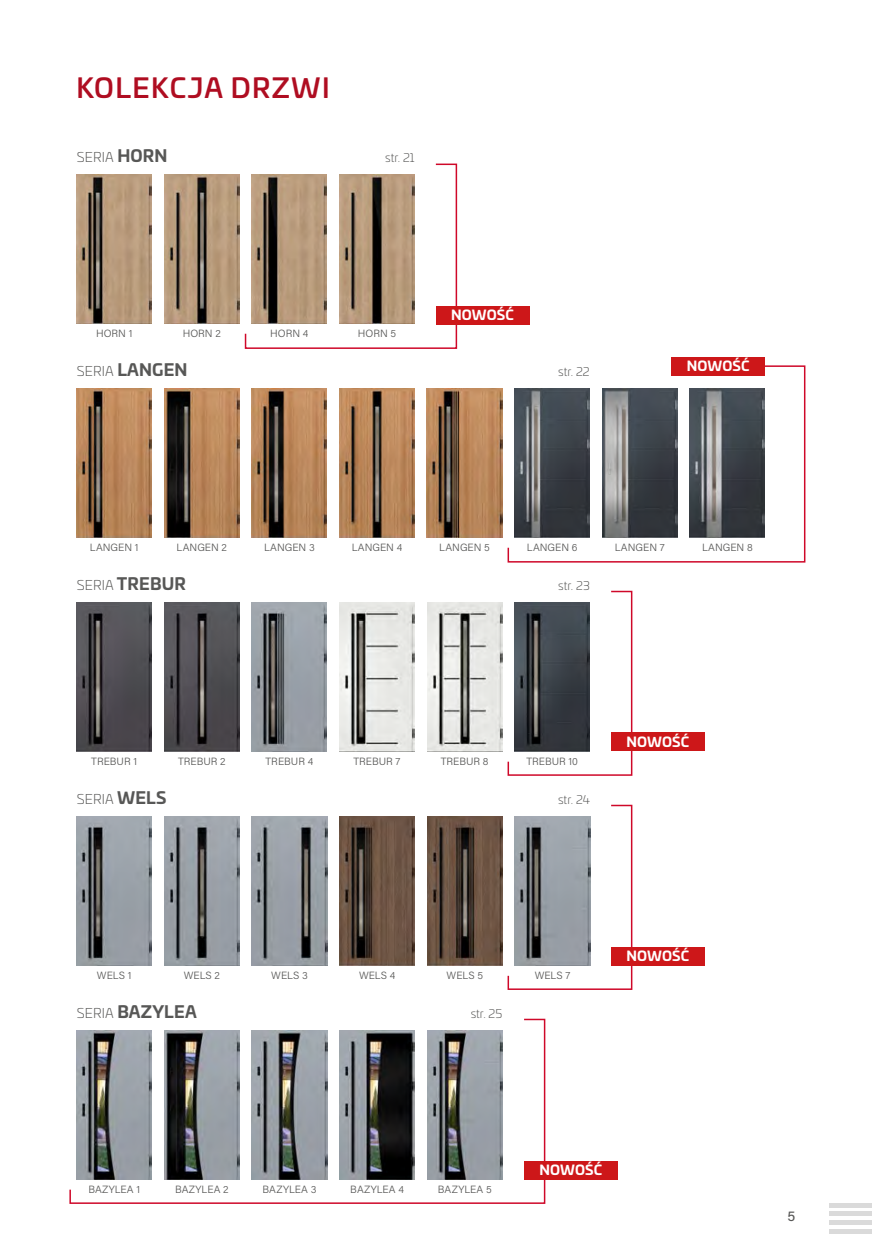
<style>
.page{position:relative;width:872px;height:1255px;background:#fff}
.page>*{position:absolute;margin:0;border:0;box-sizing:border-box;transform-origin:0 0}
.t1{font:500 27px "Univia Pro";letter-spacing:.05em;color:#af0d21}
.t2{font:700 16.5px "Univia Pro";letter-spacing:.01em;color:#575756}
.t3{font:700 13.5px "Univia Pro";letter-spacing:.01em;color:#fff}
.t4{font:300 13.5px "Univia Pro";letter-spacing:.01em;color:#575756}
.t5{font:500 13.5px "Acumin Pro";color:#575756}
.t6{font:300 12px "Univia Pro";color:#575756}
.t7{font:300 10.5px "Acumin Pro";color:#575756}
.s1{font-weight:700;font-size:16.5px}
.s2{font-weight:300;font-size:13.5px}
</style>
<div class="page">
<img style="left:77px;top:388px;width:75px;height:149px">
<img style="left:252px;top:388px;width:75px;height:149px">
<img style="left:164px;top:388px;width:75px;height:149px">
<img style="left:339px;top:388px;width:75px;height:149px">
<img style="left:427px;top:388px;width:75px;height:149px">
<img style="left:77px;top:174px;width:75px;height:149px">
<img style="left:164px;top:174px;width:75px;height:149px">
<img style="left:164px;top:602px;width:75px;height:149px">
<img style="left:77px;top:602px;width:75px;height:149px">
<img style="left:252px;top:602px;width:75px;height:149px">
<img style="left:339px;top:602px;width:75px;height:149px">
<img style="left:427px;top:602px;width:75px;height:149px">
<img style="left:77px;top:816px;width:75px;height:149px">
<img style="left:164px;top:816px;width:75px;height:149px">
<img style="left:252px;top:816px;width:75px;height:149px">
<img style="left:339px;top:816px;width:76px;height:149px">
<img style="left:427px;top:816px;width:75px;height:149px">
<div style="left:829px;top:1202px;width:43px;height:5px;background:#dadada"></div>
<hr style="left:829px;top:1220px;width:43px;height:4px;background:#dadada">
<div style="left:829px;top:1211px;width:43px;height:5px;background:#dadada"></div>
<div style="left:829px;top:1228px;width:43px;height:5px;background:#dadada"></div>
<svg style="left:507px;top:365px;width:299px;height:198px"></svg>
<svg style="left:507px;top:590px;width:126px;height:186px"></svg>
<svg style="left:507px;top:804px;width:126px;height:186px"></svg>
<svg style="left:69px;top:1018px;width:477px;height:186px"></svg>
<div style="left:671px;top:357px;width:94px;height:18px;background:#cd1719"></div>
<div style="left:611px;top:732px;width:93px;height:19px;background:#cd1719"></div>
<div style="left:611px;top:946px;width:93px;height:19px;background:#cd1719"></div>
<div style="left:524px;top:1160px;width:93px;height:19px;background:#cd1719"></div>
<svg style="left:244px;top:163px;width:214px;height:186px"></svg>
<div style="left:436px;top:306px;width:93px;height:18px;background:#cd1719"></div>
<h1 class="t1" style="left:77px;top:67px;width:255px">KOLEKCJA DRZWI</h1>
<p class="t4" style="left:77px;top:148px;width:92px">SERIA <span class="s1">HORN</span></p>
<p class="t6" style="left:385px;top:149px;width:31px">str. 21</p>
<p class="t3" style="left:451px;top:304px;width:64px">NOWOŚĆ</p>
<p class="t7" style="left:96px;top:326px;width:38px">HORN 1</p>
<p class="t7" style="left:183px;top:326px;width:40px">HORN 2</p>
<p class="t7" style="left:270px;top:326px;width:40px">HORN 4</p>
<p class="t7" style="left:358px;top:326px;width:40px">HORN 5</p>
<h2 class="t2" style="left:77px;top:357px;width:112px"><span class="s2">SERIA</span> LANGEN</h2>
<p class="t6" style="left:558px;top:363px;width:33px">str. 22</p>
<p class="t3" style="left:686px;top:355px;width:64px">NOWOŚĆ</p>
<p class="t7" style="left:90px;top:540px;width:50px">LANGEN 1</p>
<p class="t7" style="left:177px;top:540px;width:52px">LANGEN 2</p>
<p class="t7" style="left:264px;top:540px;width:52px">LANGEN 3</p>
<p class="t7" style="left:352px;top:540px;width:52px">LANGEN 4</p>
<p class="t7" style="left:439px;top:540px;width:52px">LANGEN 5</p>
<p class="t7" style="left:527px;top:540px;width:52px">LANGEN 6</p>
<p class="t7" style="left:615px;top:540px;width:51px">LANGEN 7</p>
<p class="t7" style="left:702px;top:540px;width:52px">LANGEN 8</p>
<h2 class="t2" style="left:77px;top:571px;width:111px"><span class="s2">SERIA</span> TREBUR</h2>
<p class="t6" style="left:558px;top:577px;width:33px">str. 23</p>
<p class="t7" style="left:91px;top:754px;width:47px">TREBUR 1</p>
<p class="t7" style="left:178px;top:754px;width:49px">TREBUR 2</p>
<p class="t7" style="left:265px;top:754px;width:49px">TREBUR 4</p>
<p class="t7" style="left:353px;top:754px;width:49px">TREBUR 7</p>
<p class="t7" style="left:441px;top:754px;width:49px">TREBUR 8</p>
<p class="t7" style="left:526px;top:754px;width:53px">TREBUR 10</p>
<p class="t4" style="left:77px;top:789px;width:91px">SERIA <span class="s1">WELS</span></p>
<p class="t6" style="left:558px;top:791px;width:34px">str. 24</p>
<p class="t3" style="left:626px;top:731px;width:64px">NOWOŚĆ</p>
<p class="t7" style="left:97px;top:968px;width:36px">WELS 1</p>
<p class="t7" style="left:184px;top:968px;width:38px">WELS 2</p>
<p class="t7" style="left:271px;top:968px;width:38px">WELS 3</p>
<p class="t7" style="left:359px;top:968px;width:38px">WELS 4</p>
<p class="t7" style="left:446px;top:968px;width:38px">WELS 5</p>
<p class="t7" style="left:534px;top:968px;width:37px">WELS 7</p>
<h2 class="t2" style="left:77px;top:998px;width:121px"><span class="s2">SERIA</span> BAZYLEA</h2>
<p class="t6" style="left:471px;top:1005px;width:33px">str. 25</p>
<p class="t3" style="left:626px;top:945px;width:64px">NOWOŚĆ</p>
<p class="t7" style="left:88px;top:1182px;width:53px">BAZYLEA 1</p>
<p class="t7" style="left:175px;top:1182px;width:55px">BAZYLEA 2</p>
<p class="t7" style="left:262px;top:1182px;width:55px">BAZYLEA 3</p>
<p class="t7" style="left:350px;top:1182px;width:55px">BAZYLEA 4</p>
<p class="t7" style="left:438px;top:1182px;width:55px">BAZYLEA 5</p>
<p class="t3" style="left:539px;top:1158px;width:64px">NOWOŚĆ</p>
<p class="t5" style="left:787px;top:1207px;width:9px">5</p>
</div>
